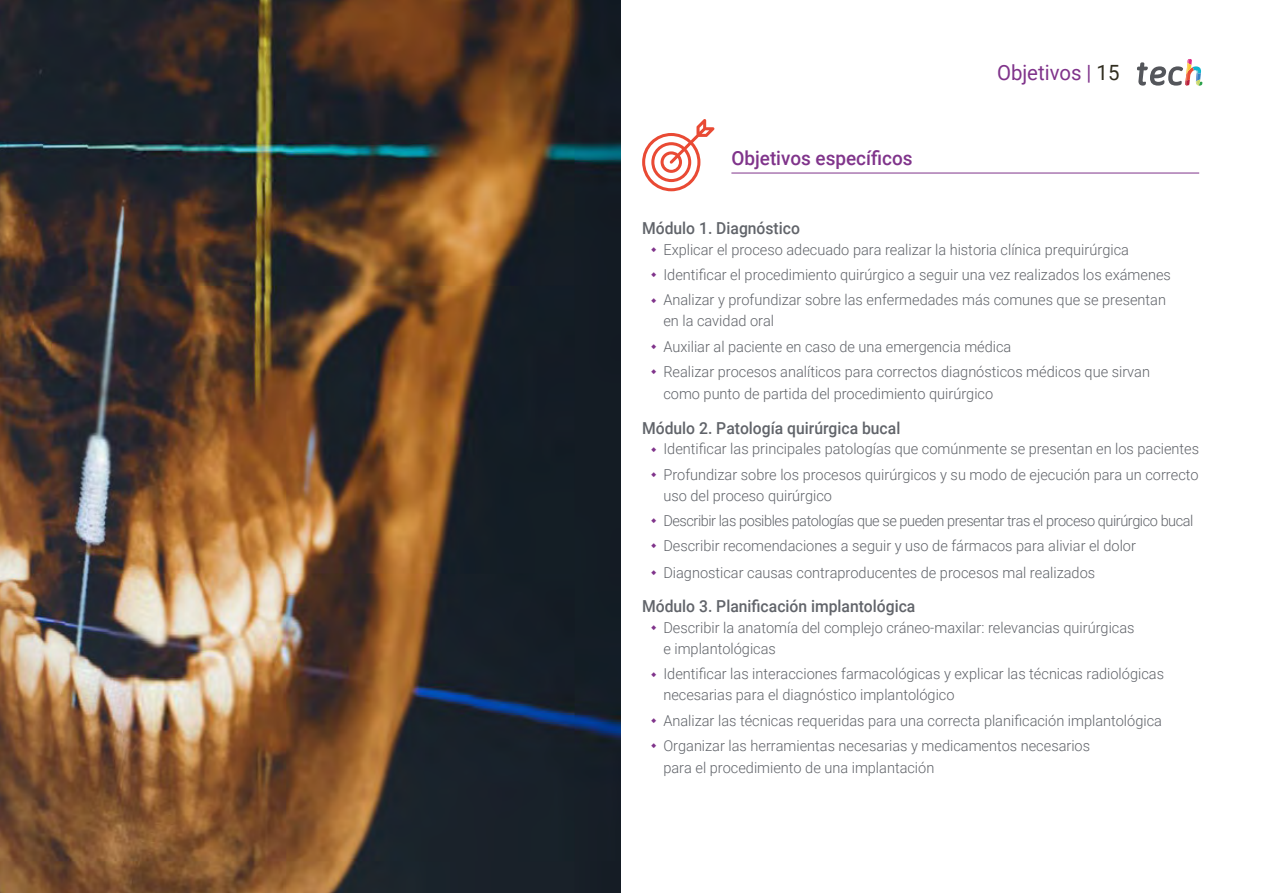
<style>
.page{position:relative;width:1263px;height:893px;background:#fff}
.page>*{position:absolute;margin:0;border:0;box-sizing:border-box;transform-origin:0 0}
.t1{font:21px "Roboto";color:#80348b}
.t2{font:500 19.5px "Roboto";color:#80348b}
.t3{font:500 16.5px "Roboto";color:#61646a;scale:.95 1}
.t4{font:300 15px/25.2px "Roboto";color:#61646a}
.s1{color:#312e20}
</style>
<div class="page">
<hr style="left:731px;top:173px;width:468px;height:1px;background:#80348b">
<svg style="left:1137px;top:59px;width:65px;height:27px"></svg>
<img style="left:0;top:0;width:621px;height:893px">
<svg style="left:642px;top:119px;width:72px;height:72px"></svg>
<h2 class="t2" style="left:731px;top:144px;width:183px">Objetivos específicos</h2>
<h1 class="t1" style="left:997px;top:57px;width:124px">Objetivos | <span class="s1">15</span></h1>
<p class="t3" style="left:642px;top:216px;width:168px">Módulo 1. Diagnóstico</p>
<p class="t4" style="left:663px;top:236px;width:509px">Explicar el proceso adecuado para realizar la historia clínica prequirúrgica<br>Identificar el procedimiento quirúrgico a seguir una vez realizados los exámenes<br>Analizar y profundizar sobre las enfermedades más comunes que se presentan</p>
<p class="t4" style="left:663px;top:308px;width:488px">en la cavidad oral<br>Auxiliar al paciente en caso de una emergencia médica<br>Realizar procesos analíticos para correctos diagnósticos médicos que sirvan</p>
<p class="t4" style="left:663px;top:381px;width:331px">como punto de partida del procedimiento quirúrgico</p>
<p class="t3" style="left:642px;top:416px;width:273px">Módulo 2. Patología quirúrgica bucal</p>
<p class="t4" style="left:663px;top:436px;width:537px">Identificar las principales patologías que comúnmente se presentan en los pacientes<br>Profundizar sobre los procesos quirúrgicos y su modo de ejecución para un correcto</p>
<p class="t4" style="left:663px;top:482px;width:532px">uso del proceso quirúrgico<br>Describir las posibles patologías que se pueden presentar tras el proceso quirúrgico bucal<br>Describir recomendaciones a seguir y uso de fármacos para aliviar el dolor</p>
<p class="t4" style="left:663px;top:559px;width:433px">Diagnosticar causas contraproducentes de procesos mal realizados</p>
<p class="t3" style="left:642px;top:595px;width:289px">Módulo 3. Planificación implantológica</p>
<p class="t4" style="left:663px;top:617px;width:473px;line-height:21px">Describir la anatomía del complejo cráneo-maxilar: relevancias quirúrgicas e implantológicas</p>
<p class="t4" style="left:663px;top:663px;width:502px;line-height:21px">Identificar las interacciones farmacológicas y explicar las técnicas radiológicas necesarias para el diagnóstico implantológico</p>
<p class="t4" style="left:663px;top:707px;width:500px">Analizar las técnicas requeridas para una correcta planificación implantológica<br>Organizar las herramientas necesarias y medicamentos necesarios</p>
<p class="t4" style="left:663px;top:755px;width:272px">para el procedimiento de una implantación</p>
</div>
